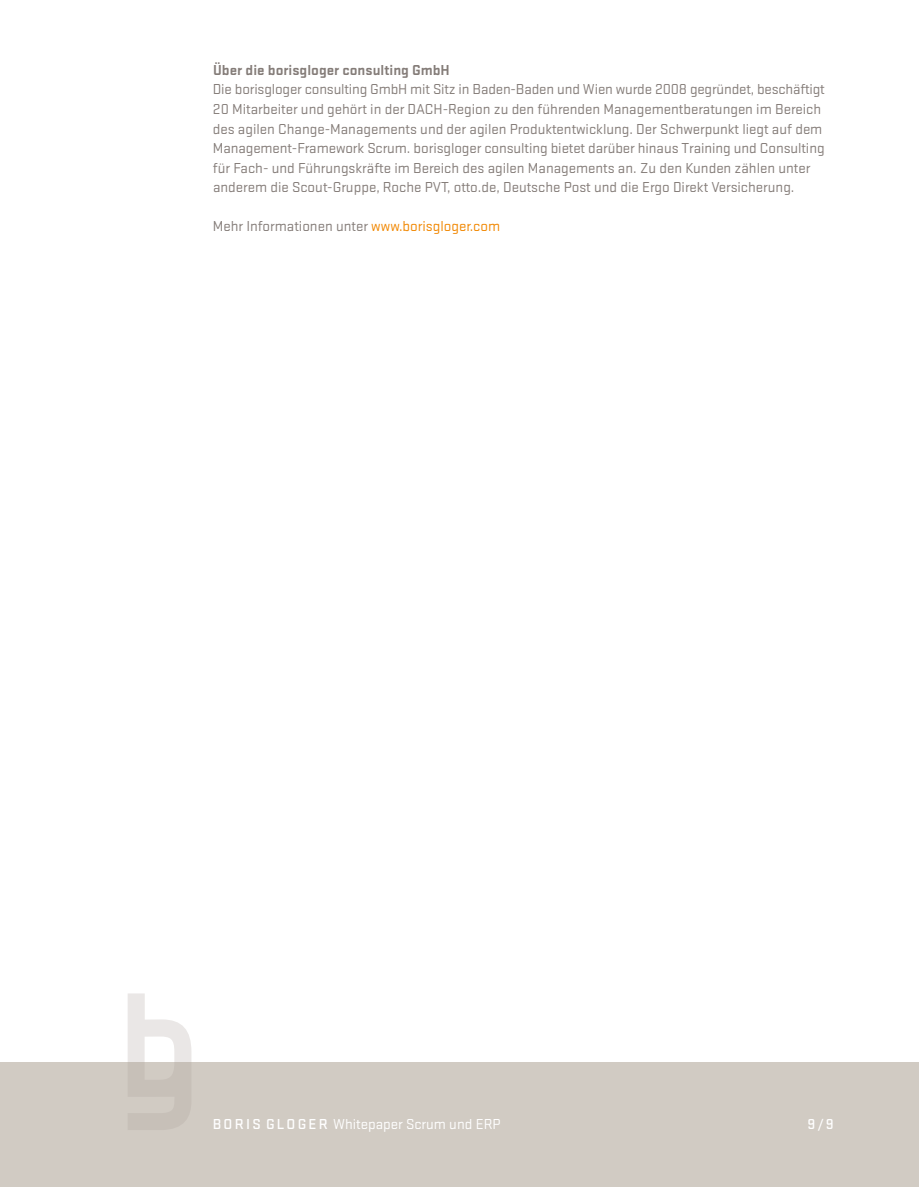
<style>
.page{position:relative;width:919px;height:1187px;background:#fff}
.page>*{position:absolute;margin:0;border:0;box-sizing:border-box;transform-origin:0 0}
.t1{font:15px/19.6px "Stratum 2";color:#847c78}
.t2{font:15px "Stratum 2";color:#fff}
.t3{font:700 15px "Stratum 2";color:#847c78}
.t4{font:500 15px "Stratum 2";color:#fff}
.s1{color:#f18700}
.s2{font-weight:500}
</style>
<div class="page">
<div style="left:0;top:1062px;width:918px;height:124px;background:#d1cbc3"></div>
<svg style="left:128px;top:993px;width:63px;height:136px"></svg>
<p class="t3" style="left:213px;top:60px;width:238px">Über die borisgloger consulting GmbH</p>
<p class="t1" style="left:213px;top:79px;width:613px">Die borisgloger consulting GmbH mit Sitz in Baden-Baden und Wien wurde 2008 gegründet, beschäftigt 20 Mitarbeiter und gehört in der DACH-Region zu den führenden Managementberatungen im Bereich des agilen Change-Managements und der agilen Produktentwicklung. Der Schwerpunkt liegt auf dem Management-Framework Scrum. borisgloger consulting bietet darüber hinaus Training und Consulting für Fach- und Führungskräfte im Bereich des agilen Managements an. Zu den Kunden zählen unter anderem die Scout-Gruppe, Roche PVT, otto.de, Deutsche Post und die Ergo Direkt Versicherung.</p>
<p class="t1" style="left:213px;top:216px;width:289px">Mehr Informationen unter <span class="s1">www.borisgloger.com</span></p>
<p class="t2" style="left:213px;top:1114px;width:289px"><span class="s2">BORIS GLOGER</span> Whitepaper Scrum und ERP</p>
<p class="t4" style="left:807px;top:1114px;width:28px">9/9</p>
</div>
